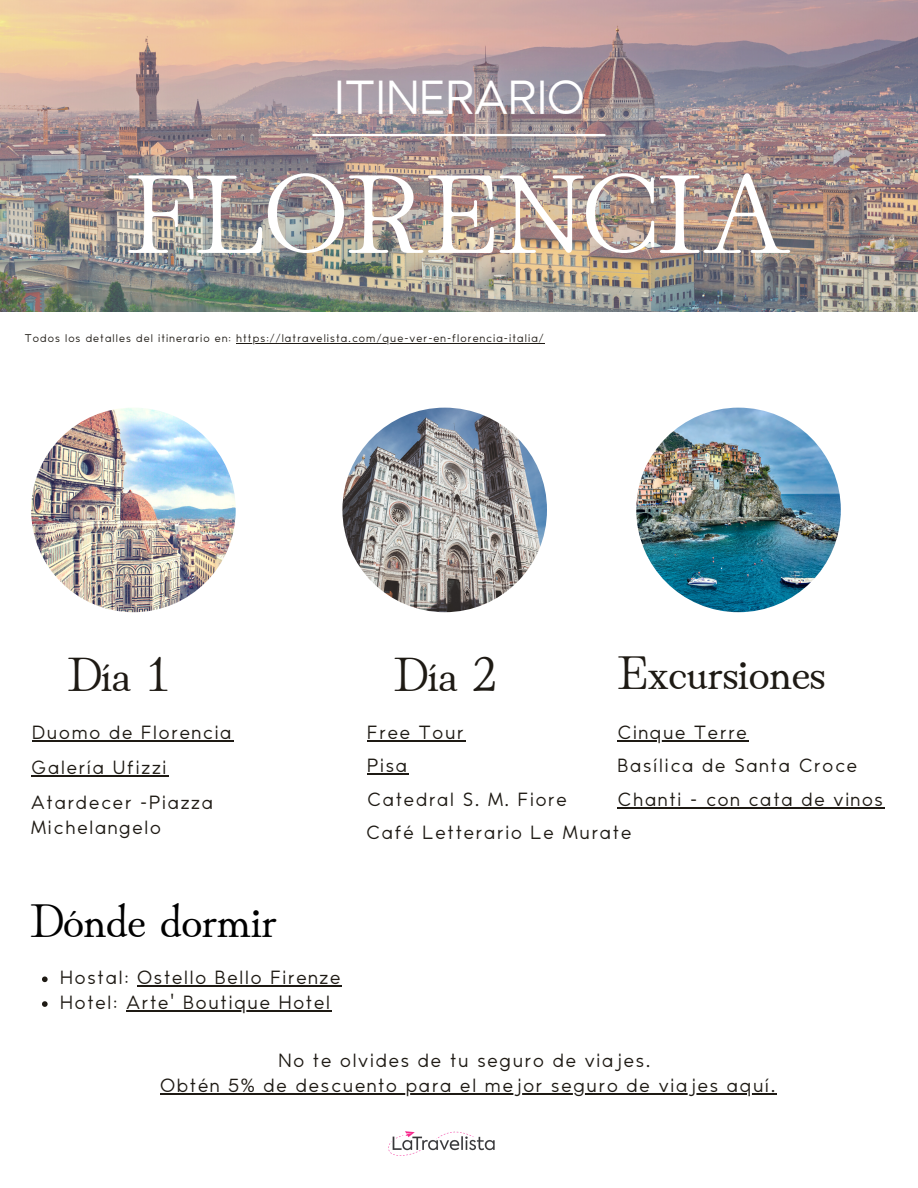
<style>
.page{position:relative;width:918px;height:1188px;background:#fff}
.page>*{position:absolute;margin:0;border:0;box-sizing:border-box;transform-origin:0 0}
.t1{font:114px "Hina Mincho";color:#fff}
.t2{font:48.9px "Hina Mincho";color:#1e1a14}
.t3{font:48px "Hina Mincho";color:#1e1a14}
.t4{font:48px "Hina Mincho";color:#000}
.t5{font:45px "Makinas 4 Flat";color:#fff}
.t6{font:18px/34.8px "Makinas 4 Flat";letter-spacing:.1em;color:#1e1a14}
.t7{font:10.5px "Makinas 4 Flat";letter-spacing:.1em;color:#1e1a14}
</style>
<div class="page">
<img style="left:0;top:0;width:918px;height:311px">
<hr style="left:313px;top:134px;width:292px;height:2px;background:#fff">
<img style="left:31px;top:408px;width:205px;height:204px;border-radius:50%">
<img style="left:342px;top:408px;width:205px;height:204px;border-radius:50%">
<img style="left:636px;top:408px;width:205px;height:204px;border-radius:50%">
<img style="left:382px;top:1094px;width:119px;height:62px">
<hr style="left:32px;top:740px;width:201px;height:1px;background:#1e1a14">
<hr style="left:31px;top:775px;width:137px;height:1px;background:#1e1a14">
<hr style="left:618px;top:807px;width:267px;height:1px;background:#1e1a14">
<hr style="left:236px;top:343px;width:309px;height:1px;background:#1e1a14">
<hr style="left:367px;top:774px;width:42px;height:1px;background:#1e1a14">
<hr style="left:618px;top:740px;width:131px;height:2px;background:#1e1a14">
<hr style="left:367px;top:740px;width:99px;height:2px;background:#1e1a14">
<svg style="left:42px;top:977px;width:6px;height:5px"></svg>
<hr style="left:137px;top:986px;width:205px;height:1px;background:#1e1a14">
<svg style="left:42px;top:1001px;width:6px;height:6px"></svg>
<hr style="left:126px;top:1010px;width:206px;height:1px;background:#1e1a14">
<hr style="left:160px;top:1093px;width:617px;height:1px;background:#1e1a14">
<h3 class="t5" style="left:334px;top:74px;width:252px">ITINERARIO</h3>
<h1 class="t1" style="left:126px;top:121px;width:667px">FLORENCIA</h1>
<p class="t7" style="left:25px;top:333px;width:521px">Todos los detalles del itinerario en: https://latravelista.com/que-ver-en-florencia-italia/</p>
<h2 class="t2" style="left:67px;top:634px;width:105px">Día 1</h2>
<p class="t6" style="left:31px;top:715px;width:202px">Duomo de Florencia<br>Galería Ufizzi<br>Atardecer -Piazza</p>
<p class="t6" style="left:31px;top:809px;width:131px">Michelangelo</p>
<h3 class="t4" style="left:30px;top:882px;width:248px">Dónde dormir</h3>
<p class="t6" style="left:60px;top:965px;width:282px;line-height:24.8px">Hostal: Ostello Bello Firenze<br>Hotel: Arte' Boutique Hotel</p>
<h2 class="t2" style="left:394px;top:634px;width:105px">Día 2</h2>
<h3 class="t3" style="left:618px;top:634px;width:209px">Excursiones</h3>
<p class="t6" style="left:367px;top:715px;width:98px">Free Tour</p>
<p class="t6" style="left:618px;top:715px;width:131px">Cinque Terre</p>
<p class="t6" style="left:367px;top:748px;width:41px">Pisa</p>
<p class="t6" style="left:367px;top:782px;width:201px">Catedral S. M. Fiore</p>
<p class="t6" style="left:618px;top:748px;width:241px">Basílica de Santa Croce</p>
<p class="t6" style="left:618px;top:782px;width:267px">Chanti - con cata de vinos</p>
<p class="t6" style="left:366px;top:815px;width:267px">Café Letterario Le Murate</p>
<p class="t6" style="left:160px;top:1048px;width:616px;line-height:24.8px;text-align:center">No te olvides de tu seguro de viajes.<br>Obtén 5% de descuento para el mejor seguro de viajes aquí.</p>
</div>
